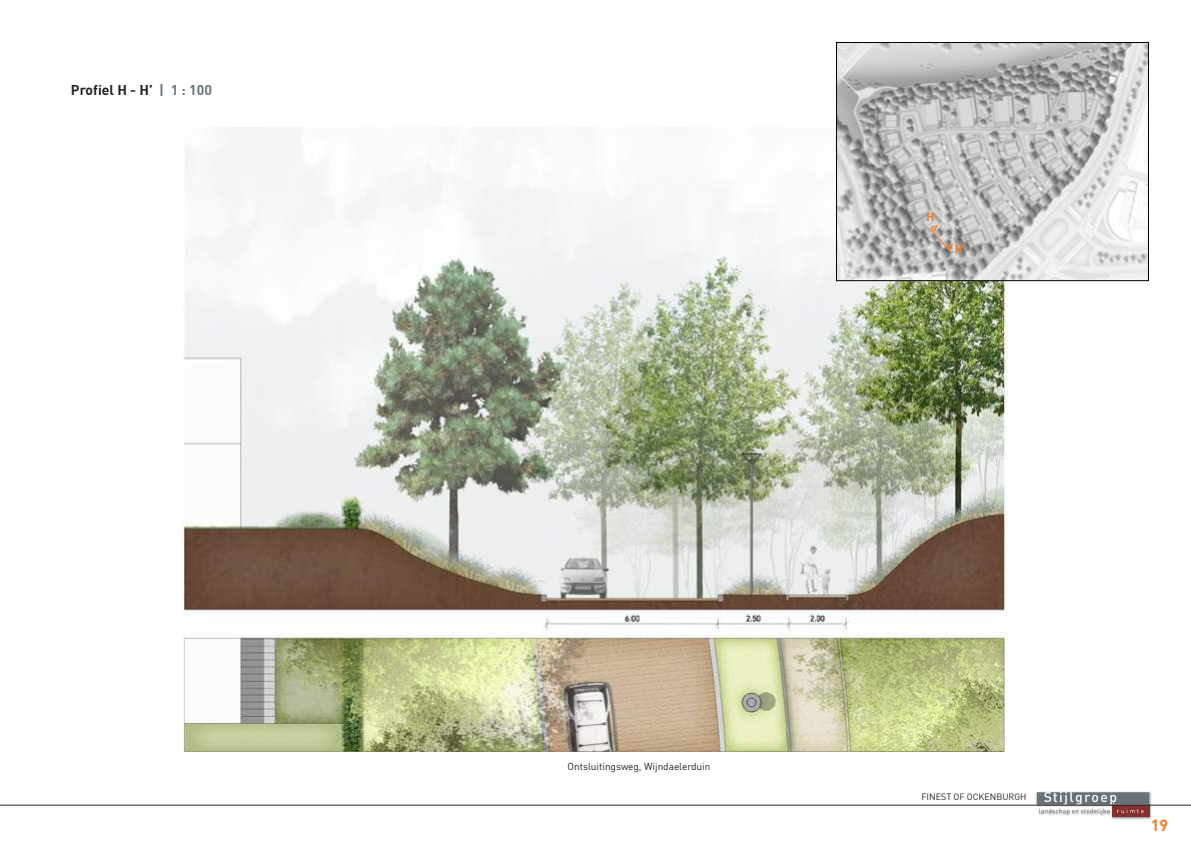
<style>
.page{position:relative;width:1191px;height:842px;background:#fff}
.page>*{position:absolute;margin:0;border:0;box-sizing:border-box;transform-origin:0 0}
.t1{font:700 16px "DIN";color:#f47b21}
.t2{font:700 14px "DIN";color:#231f20}
.t3{font:700 12px "DIN";color:#f47b21}
.t4{font:10px "DIN";color:#231f20}
.t5{font:9px "DIN";color:#231f20}
.s1{color:#687379}
</style>
<div class="page">
<img style="left:183px;top:128px;width:824px;height:623px">
<img style="left:838px;top:44px;width:308px;height:235px">
<div style="left:836px;top:42px;width:312px;height:239px;border:1px solid #000"></div>
<svg style="left:928px;top:225px;width:25px;height:27px"></svg>
<img style="left:1034px;top:791px;width:118px;height:29px">
<div style="left:1111px;top:805px;width:38px;height:12px;background:#822f2e"></div>
<svg style="left:1037px;top:792px;width:112px;height:23px"></svg>
<hr style="left:0;top:805px;width:1191px;height:1px;background:#231f20">
<h2 class="t2" style="left:71px;top:81px;width:143px">Profiel H - H’ <span class="s1">| 1 : 100</span></h2>
<p class="t4" style="left:567px;top:760px;width:144px">Ontsluitingsweg, Wijndaelerduin</p>
<p class="t3" style="left:926px;top:209px;width:10px">H</p>
<p class="t3" style="left:954px;top:241px;width:13px">H’</p>
<p class="t5" style="left:921px;top:791px;width:107px">FINEST OF OCKENBURGH</p>
<h1 class="t1" style="left:1150px;top:814px;width:19px">19</h1>
</div>
